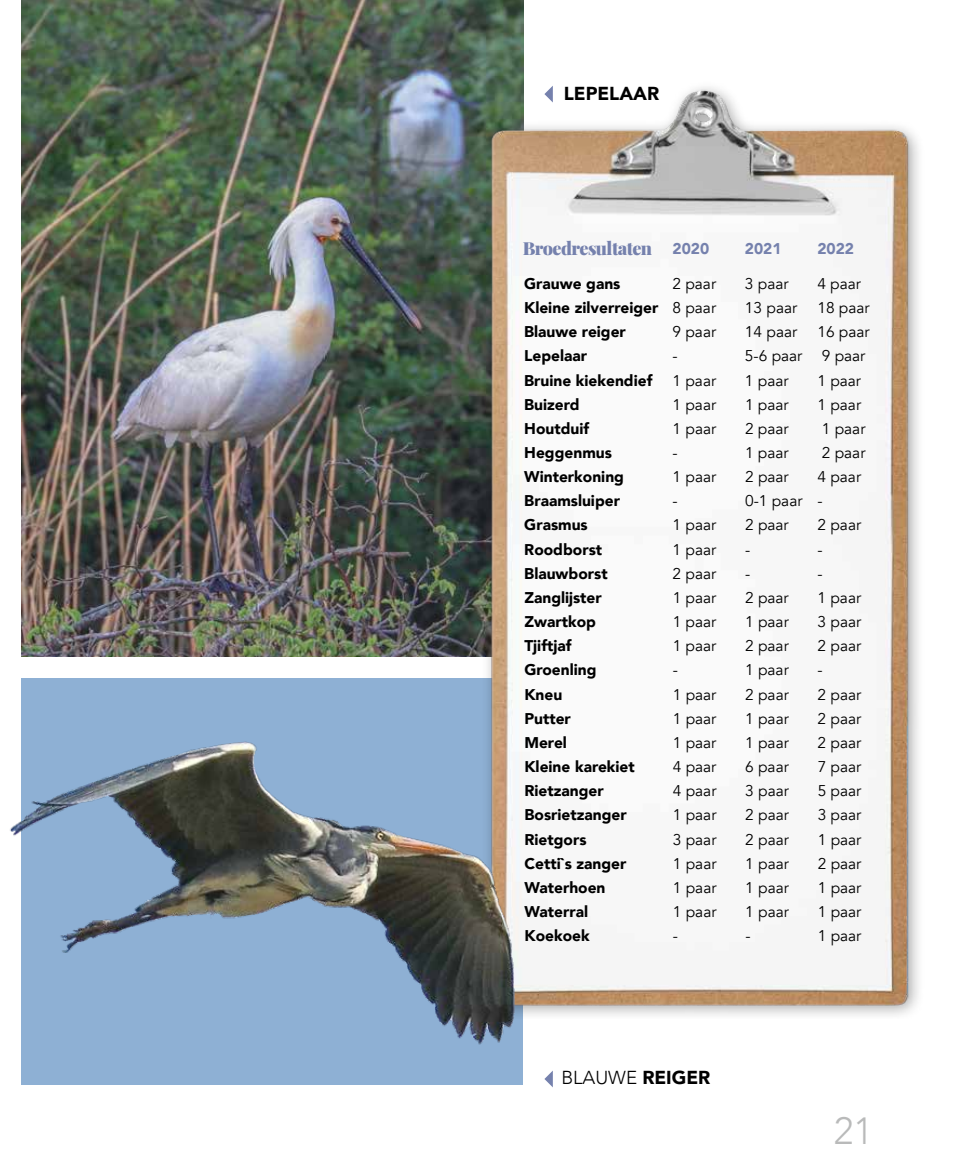
<style>
.page{position:relative;width:957px;height:1170px;background:#fff}
.page>*{position:absolute;margin:0;border:0;box-sizing:border-box;transform-origin:0 0}
.t1{font:300 37.8px "Avenir";color:#b9baba}
.t2{font:300 18.75px "Avenir";color:#000}
.t3{font:900 18.75px "Avenir";color:#000}
.t4{font:900 18px "Playfair Display";letter-spacing:-.03em;color:#7581ad}
.t5{font:15.45px "Avenir";color:#000}
.t6{font:900 15.45px "Avenir";color:#000}
.t7{font:900 15.45px "Avenir";color:#7581ad}
.s1{font-weight:400}
.s2{font-weight:900}
</style>
<div class="page">
<img style="left:21px;top:0;width:502px;height:657px">
<img style="left:436px;top:52px;width:483px;height:964px">
<svg style="left:544px;top:1070px;width:9px;height:17px"></svg>
<img style="left:10px;top:661px;width:531px;height:424px">
<p class="t3" style="left:564px;top:78px;width:97px">LEPELAAR</p>
<p class="t4" style="left:523px;top:234px;width:131px">Broedresultaten</p>
<p class="t7" style="left:672px;top:236px;width:38px">2020</p>
<p class="t7" style="left:745px;top:236px;width:38px">2021</p>
<p class="t7" style="left:817px;top:236px;width:38px">2022</p>
<p class="t6" style="left:524px;top:270px;width:98px">Grauwe gans</p>
<p class="t5" style="left:672px;top:274px;width:45px">2 paar</p>
<p class="t5" style="left:745px;top:274px;width:45px">3 paar</p>
<p class="t5" style="left:817px;top:274px;width:45px">4 paar</p>
<p class="t6" style="left:524px;top:294px;width:193px">Kleine zilverreiger <span class="s1">8 paar</span></p>
<p class="t5" style="left:745px;top:298px;width:54px">13 paar</p>
<p class="t5" style="left:817px;top:298px;width:54px">18 paar</p>
<p class="t6" style="left:524px;top:318px;width:103px">Blauwe reiger</p>
<p class="t5" style="left:672px;top:322px;width:45px">9 paar</p>
<p class="t5" style="left:745px;top:322px;width:54px">14 paar</p>
<p class="t5" style="left:817px;top:322px;width:54px">16 paar</p>
<p class="t6" style="left:524px;top:343px;width:64px">Lepelaar</p>
<p class="t5" style="left:672px;top:347px;width:4px">-</p>
<p class="t5" style="left:745px;top:347px;width:122px">5-6 paar 9 paar</p>
<p class="t6" style="left:524px;top:367px;width:130px">Bruine kiekendief</p>
<p class="t5" style="left:672px;top:371px;width:45px">1 paar</p>
<p class="t5" style="left:745px;top:371px;width:45px">1 paar</p>
<p class="t5" style="left:817px;top:371px;width:45px">1 paar</p>
<p class="t6" style="left:524px;top:391px;width:57px">Buizerd</p>
<p class="t5" style="left:672px;top:395px;width:45px">1 paar</p>
<p class="t5" style="left:745px;top:395px;width:45px">1 paar</p>
<p class="t5" style="left:817px;top:395px;width:45px">1 paar</p>
<p class="t6" style="left:524px;top:415px;width:66px">Houtduif</p>
<p class="t5" style="left:672px;top:419px;width:45px">1 paar</p>
<p class="t5" style="left:745px;top:419px;width:45px">2 paar</p>
<p class="t5" style="left:822px;top:419px;width:45px">1 paar</p>
<p class="t6" style="left:524px;top:439px;width:89px">Heggenmus</p>
<p class="t5" style="left:672px;top:443px;width:7px">-</p>
<p class="t5" style="left:745px;top:443px;width:45px">1 paar</p>
<p class="t5" style="left:822px;top:443px;width:45px">2 paar</p>
<p class="t6" style="left:524px;top:463px;width:101px">Winterkoning</p>
<p class="t5" style="left:672px;top:467px;width:45px">1 paar</p>
<p class="t5" style="left:745px;top:467px;width:45px">2 paar</p>
<p class="t5" style="left:817px;top:467px;width:45px">4 paar</p>
<p class="t6" style="left:524px;top:487px;width:97px">Braamsluiper</p>
<p class="t5" style="left:672px;top:491px;width:4px">-</p>
<p class="t5" style="left:745px;top:491px;width:69px">0-1 paar -</p>
<p class="t6" style="left:524px;top:512px;width:65px">Grasmus</p>
<p class="t5" style="left:672px;top:516px;width:45px">1 paar</p>
<p class="t5" style="left:745px;top:516px;width:45px">2 paar</p>
<p class="t5" style="left:817px;top:516px;width:45px">2 paar</p>
<p class="t6" style="left:524px;top:536px;width:79px">Roodborst</p>
<p class="t5" style="left:672px;top:540px;width:72px">1 paar --</p>
<p class="t6" style="left:524px;top:560px;width:85px">Blauwborst</p>
<p class="t5" style="left:672px;top:564px;width:45px">2 paar</p>
<p class="t5" style="left:745px;top:564px;width:7px">-</p>
<p class="t5" style="left:817px;top:564px;width:7px">-</p>
<p class="t6" style="left:524px;top:584px;width:79px">Zanglijster</p>
<p class="t5" style="left:672px;top:588px;width:45px">1 paar</p>
<p class="t5" style="left:745px;top:588px;width:45px">2 paar</p>
<p class="t5" style="left:817px;top:588px;width:45px">1 paar</p>
<p class="t6" style="left:524px;top:608px;width:73px">Zwartkop</p>
<p class="t5" style="left:672px;top:612px;width:45px">1 paar</p>
<p class="t5" style="left:745px;top:612px;width:45px">1 paar</p>
<p class="t5" style="left:817px;top:612px;width:45px">3 paar</p>
<p class="t6" style="left:524px;top:632px;width:49px">Tjiftjaf</p>
<p class="t5" style="left:672px;top:636px;width:45px">1 paar</p>
<p class="t5" style="left:745px;top:636px;width:45px">2 paar</p>
<p class="t5" style="left:817px;top:636px;width:45px">2 paar</p>
<p class="t6" style="left:524px;top:656px;width:74px">Groenling</p>
<p class="t5" style="left:673px;top:661px;width:4px">-</p>
<p class="t5" style="left:745px;top:661px;width:62px">1 paar -</p>
<p class="t6" style="left:524px;top:681px;width:39px">Kneu</p>
<p class="t5" style="left:673px;top:685px;width:45px">1 paar</p>
<p class="t5" style="left:745px;top:685px;width:45px">2 paar</p>
<p class="t5" style="left:817px;top:685px;width:45px">2 paar</p>
<p class="t6" style="left:524px;top:705px;width:48px">Putter</p>
<p class="t5" style="left:673px;top:709px;width:45px">1 paar</p>
<p class="t5" style="left:745px;top:709px;width:45px">1 paar</p>
<p class="t5" style="left:817px;top:709px;width:45px">2 paar</p>
<p class="t6" style="left:524px;top:729px;width:44px">Merel</p>
<p class="t5" style="left:673px;top:733px;width:45px">1 paar</p>
<p class="t5" style="left:745px;top:733px;width:45px">1 paar</p>
<p class="t5" style="left:817px;top:733px;width:45px">2 paar</p>
<p class="t6" style="left:524px;top:753px;width:112px">Kleine karekiet</p>
<p class="t5" style="left:673px;top:757px;width:45px">4 paar</p>
<p class="t5" style="left:745px;top:757px;width:45px">6 paar</p>
<p class="t5" style="left:817px;top:757px;width:45px">7 paar</p>
<p class="t6" style="left:524px;top:777px;width:81px">Rietzanger</p>
<p class="t5" style="left:673px;top:781px;width:45px">4 paar</p>
<p class="t5" style="left:745px;top:781px;width:45px">3 paar</p>
<p class="t5" style="left:817px;top:781px;width:45px">5 paar</p>
<p class="t6" style="left:524px;top:801px;width:104px">Bosrietzanger</p>
<p class="t5" style="left:673px;top:805px;width:45px">1 paar</p>
<p class="t5" style="left:745px;top:805px;width:45px">2 paar</p>
<p class="t5" style="left:817px;top:805px;width:45px">3 paar</p>
<p class="t6" style="left:524px;top:825px;width:64px">Rietgors</p>
<p class="t5" style="left:673px;top:830px;width:45px">3 paar</p>
<p class="t5" style="left:745px;top:830px;width:45px">2 paar</p>
<p class="t5" style="left:817px;top:830px;width:45px">1 paar</p>
<p class="t6" style="left:524px;top:850px;width:104px">Cetti`s zanger</p>
<p class="t5" style="left:673px;top:854px;width:45px">1 paar</p>
<p class="t5" style="left:745px;top:854px;width:45px">1 paar</p>
<p class="t5" style="left:817px;top:854px;width:45px">2 paar</p>
<p class="t6" style="left:524px;top:874px;width:83px">Waterhoen</p>
<p class="t5" style="left:673px;top:878px;width:45px">1 paar</p>
<p class="t5" style="left:745px;top:878px;width:45px">1 paar</p>
<p class="t5" style="left:817px;top:878px;width:45px">1 paar</p>
<p class="t6" style="left:524px;top:898px;width:65px">Waterral</p>
<p class="t5" style="left:673px;top:902px;width:45px">1 paar</p>
<p class="t5" style="left:745px;top:902px;width:45px">1 paar</p>
<p class="t5" style="left:818px;top:902px;width:45px">1 paar</p>
<p class="t6" style="left:524px;top:922px;width:67px">Koekoek</p>
<p class="t5" style="left:673px;top:926px;width:21px">--</p>
<p class="t5" style="left:818px;top:926px;width:45px">1 paar</p>
<p class="t2" style="left:561px;top:1066px;width:150px">BLAUWE <span class="s2">REIGER</span></p>
<h1 class="t1" style="left:833px;top:1108px;width:41px">21</h1>
</div>
